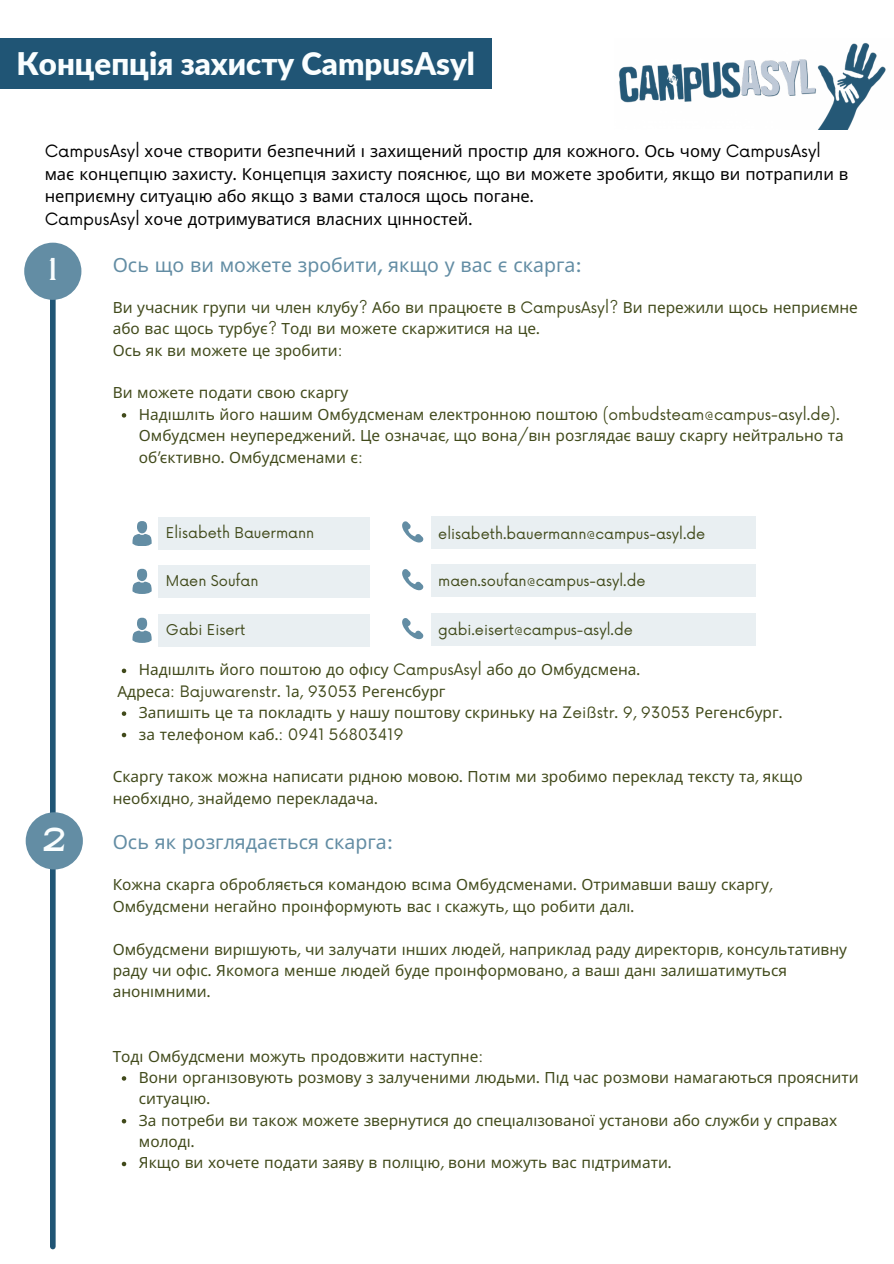
<style>
.page{position:relative;width:894px;height:1264px;background:#fff}
.page>*{position:absolute;margin:0;border:0;box-sizing:border-box;transform-origin:0 0}
.t1{font:700 33px "Rasputin";color:#fafeff}
.t2{font:700 31.5px "Rasputin";color:#fafeff}
.t3{font:900 31.05px "Lato";color:#fafeff}
.t4{font:19.5px "Noto Sans";color:#638da4}
.t5{font:16.5px/22.5px "Noto Sans";color:#000}
.t6{font:15.3px/21.3px "Noto Sans";color:#414a1b}
.t7{font:15.3px "Now";color:#414a1b}
.t8{font:14.55px "Now";color:#414a1b}
.s1{font-family:"Now"}
.s2{font-family:"Now";font-weight:500}
.s3{font-family:"Noto Sans"}
</style>
<div class="page">
<div style="left:0;top:38px;width:491px;height:51px;background:#205575"></div>
<div style="left:50px;top:277px;width:6px;height:969px;background:#205575"></div>
<div style="left:24px;top:243px;width:57px;height:57px;background:#638da4;border-radius:50%"></div>
<svg style="left:122px;top:413px;width:4px;height:4px"></svg>
<svg style="left:122px;top:668px;width:4px;height:5px"></svg>
<svg style="left:122px;top:711px;width:4px;height:5px"></svg>
<svg style="left:122px;top:732px;width:4px;height:5px"></svg>
<div style="left:26px;top:812px;width:57px;height:57px;background:#638da4;border-radius:50%"></div>
<svg style="left:402px;top:521px;width:21px;height:22px"></svg>
<div style="left:158px;top:517px;width:211px;height:33px;background:#e9eff2"></div>
<div style="left:137px;top:521px;width:10px;height:12px;background:#638da4;border-radius:50%"></div>
<svg style="left:132px;top:534px;width:19px;height:12px"></svg>
<div style="left:431px;top:516px;width:323px;height:33px;background:#e9eff2"></div>
<svg style="left:402px;top:569px;width:21px;height:22px"></svg>
<div style="left:158px;top:565px;width:211px;height:32px;background:#e9eff2"></div>
<div style="left:137px;top:569px;width:10px;height:12px;background:#638da4;border-radius:50%"></div>
<svg style="left:132px;top:581px;width:19px;height:12px"></svg>
<div style="left:431px;top:564px;width:323px;height:32px;background:#e9eff2"></div>
<svg style="left:402px;top:618px;width:21px;height:22px"></svg>
<div style="left:158px;top:614px;width:211px;height:32px;background:#e9eff2"></div>
<div style="left:137px;top:617px;width:10px;height:13px;background:#638da4;border-radius:50%"></div>
<svg style="left:132px;top:630px;width:19px;height:12px"></svg>
<div style="left:431px;top:613px;width:323px;height:32px;background:#e9eff2"></div>
<img style="left:618px;top:43px;width:268px;height:86px">
<svg style="left:122px;top:1076px;width:4px;height:4px"></svg>
<svg style="left:122px;top:1119px;width:4px;height:4px"></svg>
<svg style="left:122px;top:1161px;width:4px;height:5px"></svg>
<h1 class="t3" style="left:17px;top:44px;width:459px">Концепція захисту CampusAsyl</h1>
<p class="t5" style="left:45px;top:140px;width:805px"><span class="s1">CampusAsyl</span> хоче створити безпечний і захищений прості р для кожного<span class="s1">.</span> Ось чому <span class="s1">CampusAsyl </span>має концепці ю захисту<span class="s1">.</span> Концепція захисту пояснює<span class="s1">,</span> що ви можете зробити<span class="s1">,</span> якщо ви потрапили в неприємну ситуаці ю або якщо з вами сталося щось погане<span class="s1">.<br>CampusAsyl</span> хоче дотримуватися власних ці нностей<span class="s1">.</span></p>
<p class="t2" style="left:48px;top:252px;width:11px">1</p>
<p class="t4" style="left:113px;top:251px;width:470px">Ось що ви можете зробити<span class="s2">,</span> якщо у вас є скарга<span class="s2">:</span></p>
<p class="t6" style="left:113px;top:296px;width:746px">Ви учасник групи чи член клубу<span class="s1">?</span> Або ви працюєте в <span class="s1">CampusAsyl?</span> Ви пережили щось неприємне або вас щось турбує<span class="s1">?</span> Тоді ви можете скаржитися на це<span class="s1">.<br></span>Ось як ви можете це зробити<span class="s1">:</span></p>
<h3 class="t6" style="left:139px;top:382px;width:706px;text-indent:-26px">Ви можете подати свою скаргу<br>Наді шліть його нашим Омбудсменам електронною поштою <span class="s1">(ombudsteam@campus-asyl.de).<br></span>Омбудсмен неупереджений<span class="s1">.</span> Це означає<span class="s1">,</span> що вона<span class="s1">/</span>ві н розглядає вашу скаргу нейтрально та</h3>
<p class="t6" style="left:139px;top:446px;width:225px">об<span class="s1">’</span>єктивно<span class="s1">.</span> Омбудсменами є<span class="s1">:</span></p>
<h3 class="t8" style="left:166px;top:524px;width:150px">Elisabeth Bauermann</h3>
<p class="t8" style="left:438px;top:525px;width:268px">elisabeth.bauermann@campus-asyl.de</p>
<p class="t8" style="left:166px;top:573px;width:94px">Maen Soufan</p>
<h3 class="t8" style="left:438px;top:573px;width:209px">maen.soufan@campus-asyl.de</h3>
<p class="t8" style="left:166px;top:621px;width:81px">Gabi Eisert</p>
<p class="t8" style="left:438px;top:621px;width:196px">gabi.eisert@campus-asyl.de</p>
<p class="t6" style="left:139px;top:658px;width:502px">Наді шліть його поштою до офісу <span class="s1">CampusAsyl</span> або до Омбудсмена<span class="s1">.</span></p>
<p class="t7" style="left:117px;top:682px;width:329px"><span class="s3">Адреса</span>: Bajuwarenstr. 1<span class="s3">а</span>, 93053 <span class="s3">Регенсбург</span></p>
<p class="t6" style="left:139px;top:701px;width:644px">Запишіть це та покладіть у нашу поштову скриньку на <span class="s1">Zeißstr. 9, 93053</span> Регенсбург<span class="s1">.</span></p>
<p class="t6" style="left:139px;top:723px;width:266px">за телефоном каб<span class="s1">.: 0941 56803419</span></p>
<h2 class="t6" style="left:113px;top:765px;width:691px">Скаргу також можна написати рідною мовою<span class="s1">.</span> Поті м ми зробимо переклад тексту та<span class="s1">,</span> якщо</h2>
<h3 class="t6" style="left:113px;top:787px;width:266px">необхідно<span class="s1">,</span> знайдемо перекладача<span class="s1">.</span></h3>
<h2 class="t1" style="left:42px;top:821px;width:25px">2</h2>
<p class="t4" style="left:113px;top:828px;width:282px">Ось як розглядається скарга<span class="s2">:</span></p>
<p class="t6" style="left:113px;top:873px;width:661px">Кожна скарга обробляється командою всі ма Омбудсменами<span class="s1">.</span> Отримавши вашу скаргу<span class="s1">,<br></span>Омбудсмени негайно проі нформують вас і скажуть<span class="s1">,</span> що робити далі<span class="s1">.</span></p>
<p class="t6" style="left:113px;top:938px;width:735px">Омбудсмени вирі шують<span class="s1">,</span> чи залучати і нших людей<span class="s1">,</span> наприклад раду директорі в<span class="s1">,</span> консультативну раду чи офіс<span class="s1">.</span> Якомога менше людей буде проі нформовано<span class="s1">,</span> а ваші дані залишатимуться</p>
<p class="t6" style="left:113px;top:980px;width:99px">анонімними<span class="s1">.</span></p>
<p class="t6" style="left:139px;top:1044px;width:721px;text-indent:-26px">Тоді Омбудсмени можуть продовжити наступне<span class="s1">:<br></span>Вони організовують розмову з залученими людьми<span class="s1">.</span> Під час розмови намагаються прояснити</p>
<p class="t6" style="left:139px;top:1087px;width:699px">ситуаці ю<span class="s1">.<br></span>За потреби ви також можете звернутися до спеціалізованої установи або служби у справах</p>
<p class="t6" style="left:139px;top:1130px;width:534px">молоді<span class="s1">.<br></span>Якщо ви хочете подати заяву в полі ці ю<span class="s1">,</span> вони можуть вас підтримати<span class="s1">.</span></p>
</div>
